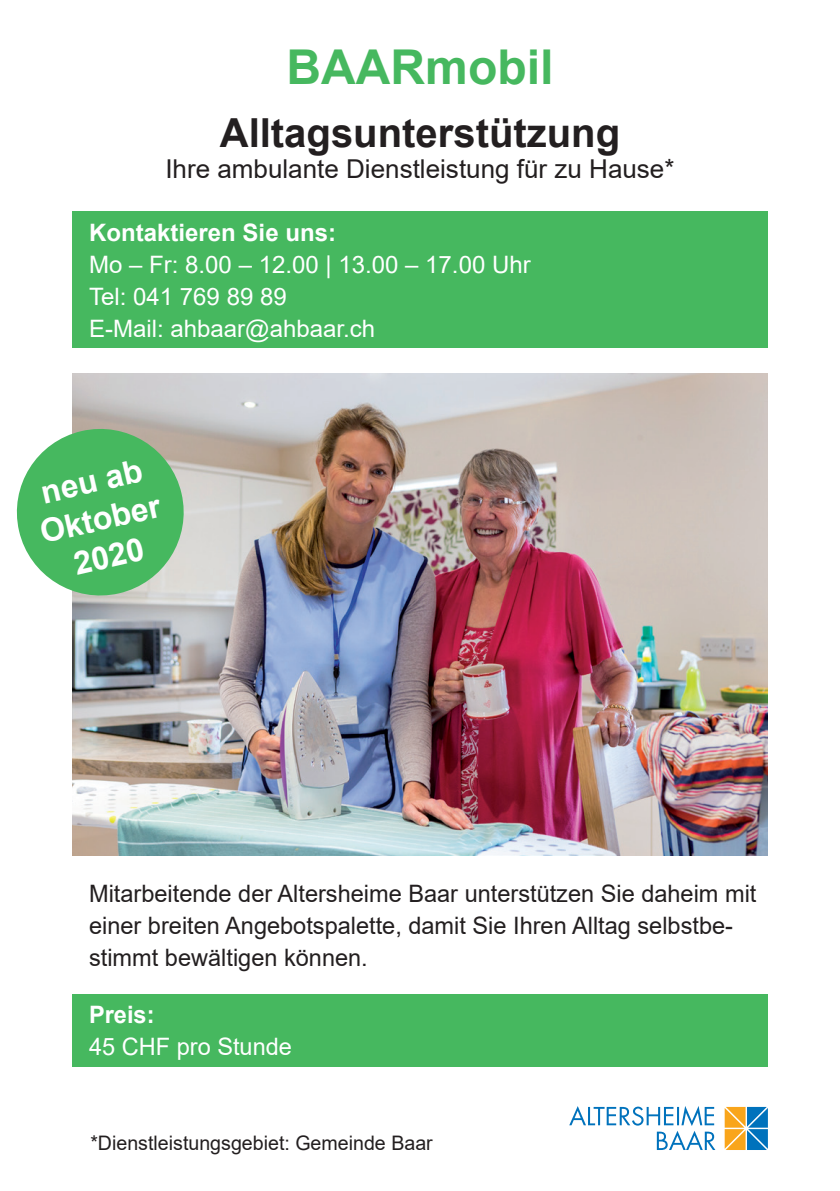
<style>
.page{position:relative;width:840px;height:1191px;background:#fff}
.page>*{position:absolute;margin:0;border:0;box-sizing:border-box;transform-origin:0 0}
.t1{font:700 48px "Arial";color:#46b85f}
.t2{font:700 40px "Arial";color:#231f20}
.t3{font:700 32px/38.4px "Arial";color:#fff;text-align:center}
.t4{font:26px "Arial";color:#231f20}
.t5{font:24px/32px "Arial";color:#231f20}
.t6{font:24px/32px "Arial";color:#fff}
.t7{font:700 24px "Arial";color:#fff}
.t8{font:20px "Arial";color:#231f20}
</style>
<div class="page">
<div style="left:72px;top:212px;width:695px;height:136px;background:#46b85f"></div>
<img style="left:72px;top:374px;width:694px;height:481px">
<svg style="left:724px;top:1107px;width:43px;height:43px;background:#959f83"></svg>
<svg style="left:569px;top:1106px;width:146px;height:44px"></svg>
<div style="left:72px;top:994px;width:695px;height:72px;background:#46b85f"></div>
<svg style="left:16px;top:421px;width:176px;height:182px;background:#78c486"></svg>
<h1 class="t1" style="left:286px;top:33px;width:268px">BAARmobil</h1>
<h2 class="t2" style="left:220px;top:105px;width:402px">Alltagsunterstützung</h2>
<p class="t4" style="left:165px;top:151px;width:510px">Ihre ambulante Dienstleistung für zu Hause*</p>
<p class="t7" style="left:89px;top:215px;width:248px">Kontaktieren Sie uns:</p>
<p class="t6" style="left:89px;top:248px;width:443px">Mo – Fr: 8.00 – 12.00 | 13.00 – 17.00 Uhr<br>Tel: 041 769 89 89<br>E-Mail: ahbaar@ahbaar.ch</p>
<h3 class="t3" style="left:28px;top:476px;width:124px;rotate:-13deg">neu ab<br>Oktober<br>2020</h3>
<p class="t5" style="left:89px;top:877px;width:668px">Mitarbeitende der Altersheime Baar unterstützen Sie daheim mit einer breiten Angebotspalette, damit Sie Ihren Alltag selbstbe&shy;stimmt bewältigen können.</p>
<p class="t7" style="left:89px;top:997px;width:67px">Preis:</p>
<p class="t6" style="left:89px;top:1030px;width:204px">45 CHF pro Stunde</p>
<p class="t8" style="left:90px;top:1129px;width:344px">*Dienstleistungsgebiet: Gemeinde Baar</p>
</div>
